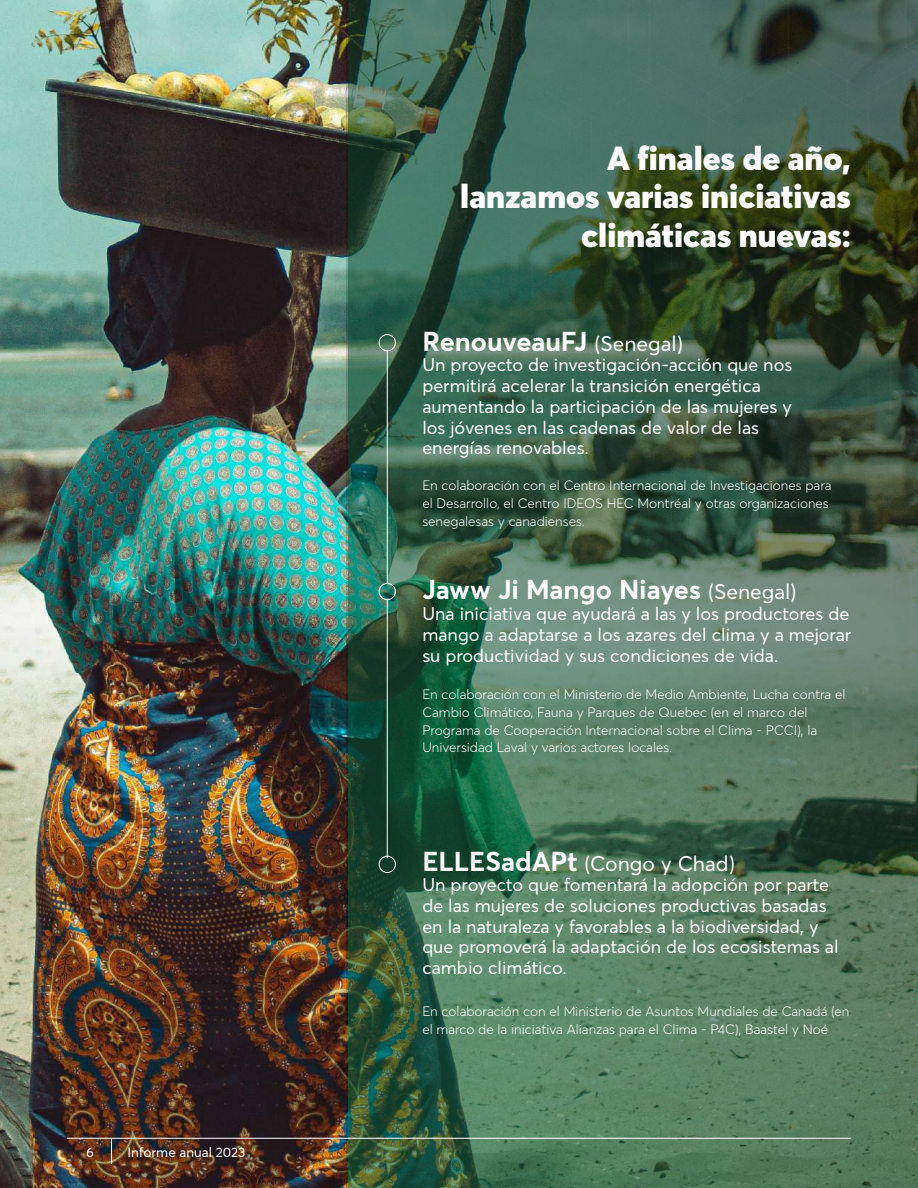
<style>
.page{position:relative;width:918px;height:1188px;background:#fff}
.page>*{position:absolute;margin:0;border:0;box-sizing:border-box;transform-origin:0 0}
.t1{font:900 33px/38.4px "Averta";color:#fff;text-align:right}
.t2{font:700 27px "Averta";color:#fff}
.t3{font:21px "Averta";color:#fff}
.t4{font:18px/20.7px "Averta";color:#fff}
.t5{font:300 13.5px/17.7px "Averta";color:#fff}
.t6{font:13.5px "Averta";color:#fff}
.s1{font-weight:400;font-size:21px}
.s2{font-weight:700;font-size:27px}
</style>
<div class="page">
<img style="left:0;top:0;width:347px;height:1188px">
<img style="left:348px;top:0;width:564px;height:1188px">
<hr style="left:387px;top:351px;width:1px;height:232px;background:#fff">
<hr style="left:387px;top:600px;width:1px;height:258px;background:#fff">
<div style="left:379px;top:334px;width:17px;height:17px;border:1px solid #fff;border-radius:50%"></div>
<div style="left:379px;top:583px;width:17px;height:17px;border:1px solid #fff;border-radius:50%"></div>
<div style="left:379px;top:856px;width:17px;height:17px;border:1px solid #fff;border-radius:50%"></div>
<hr style="left:67px;top:1138px;width:784px;height:1px;background:#fff">
<svg style="left:111px;top:1138px;width:1px;height:26px"></svg>
<p class="t6" style="left:86px;top:1144px;width:9px">6</p>
<p class="t6" style="left:128px;top:1144px;width:120px">Informe anual 2023</p>
<h1 class="t1" style="left:460px;top:139px;width:392px">A finales de año, lanzamos varias iniciativas climáticas nuevas:</h1>
<h2 class="t2" style="left:422px;top:324px;width:262px">RenouveauFJ <span class="s1">(Senegal)</span></h2>
<p class="t4" style="left:422px;top:355px;width:372px">Un proyecto de investigación-acción que nos permitirá acelerar la transición energética aumentando la participación de las mujeres y los jóvenes en las cadenas de valor de las energías renovables.</p>
<p class="t5" style="left:422px;top:477px;width:411px">En colaboración con el Centro Internacional de Investigaciones para el Desarrollo, el Centro IDEOS HEC Montréal y otras organizaciones senegalesas y canadienses.</p>
<h2 class="t2" style="left:422px;top:573px;width:376px">Jaww Ji Mango Niayes <span class="s1">(Senegal)</span></h2>
<p class="t4" style="left:422px;top:603px;width:430px;text-align:justify">Una iniciativa que ayudará a las y los productores de mango a adaptarse a los azares del clima y a mejorar su productividad y sus condiciones de vida.</p>
<p class="t5" style="left:422px;top:686px;width:425px">En colaboración con el Ministerio de Medio Ambiente, Lucha contra el Cambio Climático, Fauna y Parques de Quebec (en el marco del Programa de Cooperación Internacional sobre el Clima - PCCI), la Universidad Laval y varios actores locales.</p>
<p class="t3" style="left:422px;top:850px;width:314px"><span class="s2">ELLESadAPt</span> (Congo y Chad)</p>
<p class="t4" style="left:422px;top:874px;width:418px">Un proyecto que fomentará la adopción por parte de las mujeres de soluciones productivas basadas en la naturaleza y favorables a la biodiversidad, y que promoverá la adaptación de los ecosistemas al cambio climático.</p>
<p class="t5" style="left:422px;top:1002px;width:429px">En colaboración con el Ministerio de Asuntos Mundiales de Canadá (en el marco de la iniciativa Alianzas para el Clima - P4C), Baastel y Noé</p>
</div>
